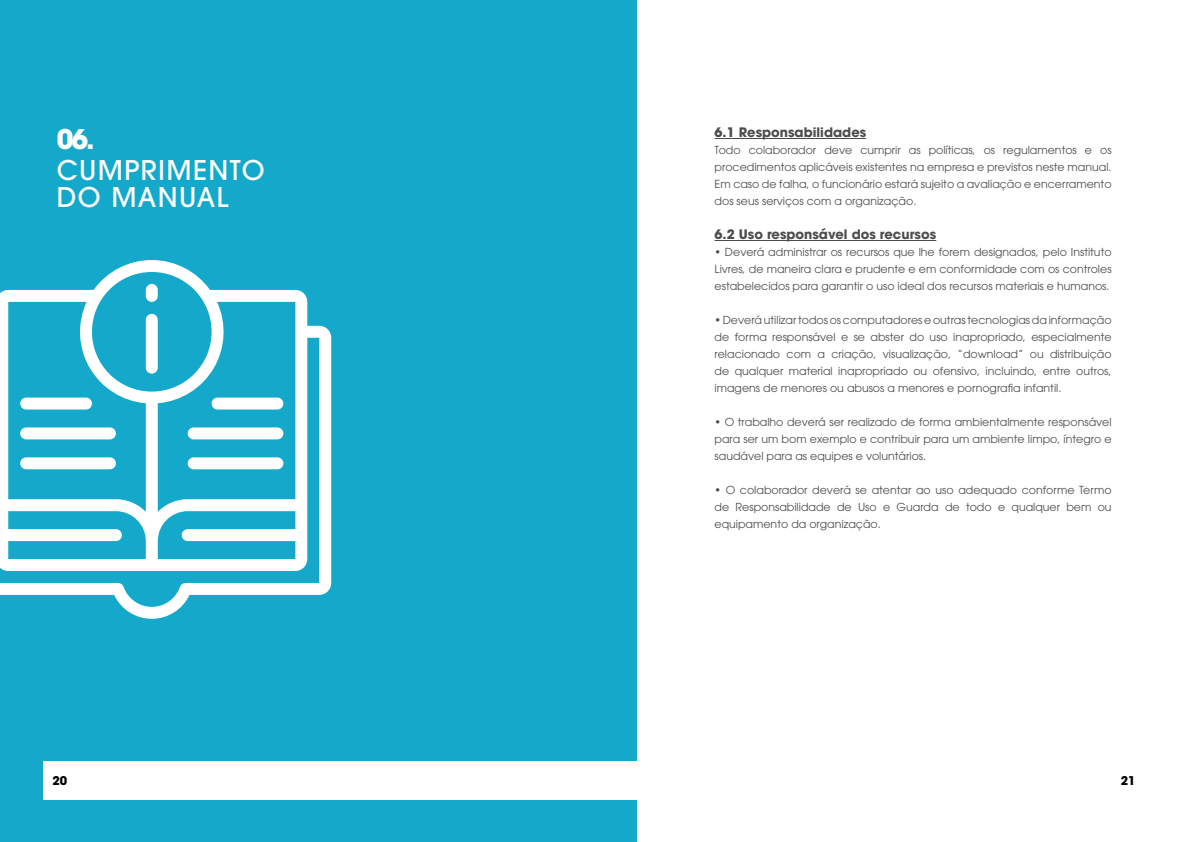
<style>
.page{position:relative;width:1191px;height:842px;background:#fff}
.page>*{position:absolute;margin:0;border:0;box-sizing:border-box;transform-origin:0 0}
.t1{font:500 27px/27px "ITC Avant Garde Pro";letter-spacing:.05em;color:#fff}
.t2{font:700 27px "ITC Avant Garde Pro";color:#fff}
.t3{font:700 13px "ITC Avant Garde Pro";color:#4d4d4f}
.t4{font:700 12px "ITC Avant Garde Pro";color:#000}
.t5{font:11px/17px "ITC Avant Garde Pro";color:#4d4d4f;text-align:justify}
</style>
<div class="page">
<div style="left:0;top:0;width:636px;height:842px;background:#14a9cb"></div>
<hr style="left:714px;top:138px;width:152px;height:1px;background:#4d4d4f">
<hr style="left:714px;top:240px;width:222px;height:1px;background:#4d4d4f">
<svg style="left:0;top:260px;width:331px;height:359px"></svg>
<svg style="left:212px;top:398px;width:71px;height:11px"></svg>
<div style="left:188px;top:427px;width:95px;height:12px;background:#fff;border-radius:6px"></div>
<div style="left:188px;top:457px;width:95px;height:12px;background:#fff;border-radius:6px"></div>
<div style="left:20px;top:398px;width:72px;height:11px;background:#fff;border-radius:6px"></div>
<div style="left:20px;top:427px;width:96px;height:12px;background:#fff;border-radius:6px"></div>
<div style="left:20px;top:457px;width:96px;height:12px;background:#fff;border-radius:6px"></div>
<svg style="left:146px;top:284px;width:12px;height:18px"></svg>
<div style="left:43px;top:761px;width:1105px;height:38px;background:#fff"></div>
<h1 class="t2" style="left:57px;top:121px;width:40px">06.</h1>
<h1 class="t1" style="left:57px;top:157px;width:209px">CUMPRIMENTO<br>DO MANUAL</h1>
<p class="t3" style="left:714px;top:124px;width:153px">6.1 Responsabilidades</p>
<p class="t5" style="left:714px;top:142px;width:398px">Todo colaborador deve cumprir as políticas, os regulamentos e os procedimentos aplicáveis existentes na empresa e previstos neste manual.<br>Em caso de falha, o funcionário estará sujeito a avaliação e encerramento dos seus serviços com a organização.</p>
<p class="t3" style="left:714px;top:226px;width:223px">6.2 Uso responsável dos recursos</p>
<p class="t5" style="left:714px;top:244px;width:398px">• Deverá administrar os recursos que lhe forem designados, pelo Instituto Livres, de maneira clara e prudente e em conformidade com os controles estabelecidos para garantir o uso ideal dos recursos materiais e humanos.</p>
<p class="t5" style="left:714px;top:312px;width:398px">• Deverá utilizar todos os computadores e outras tecnologias da informação de forma responsável e se abster do uso inapropriado, especialmente relacionado com a criação, visualização, “download” ou distribuição de qualquer material inapropriado ou ofensivo, incluindo, entre outros, imagens de menores ou abusos a menores e pornografia infantil.</p>
<p class="t5" style="left:714px;top:413px;width:398px">• O trabalho deverá ser realizado de forma ambientalmente responsável para ser um bom exemplo e contribuir para um ambiente limpo, íntegro e saudável para as equipes e voluntários.</p>
<p class="t5" style="left:714px;top:481px;width:398px">• O colaborador deverá se atentar ao uso adequado conforme Termo de Responsabilidade de Uso e Guarda de todo e qualquer bem ou equipamento da organização.</p>
<p class="t4" style="left:52px;top:772px;width:16px">20</p>
<p class="t4" style="left:1120px;top:772px;width:16px">21</p>
</div>
